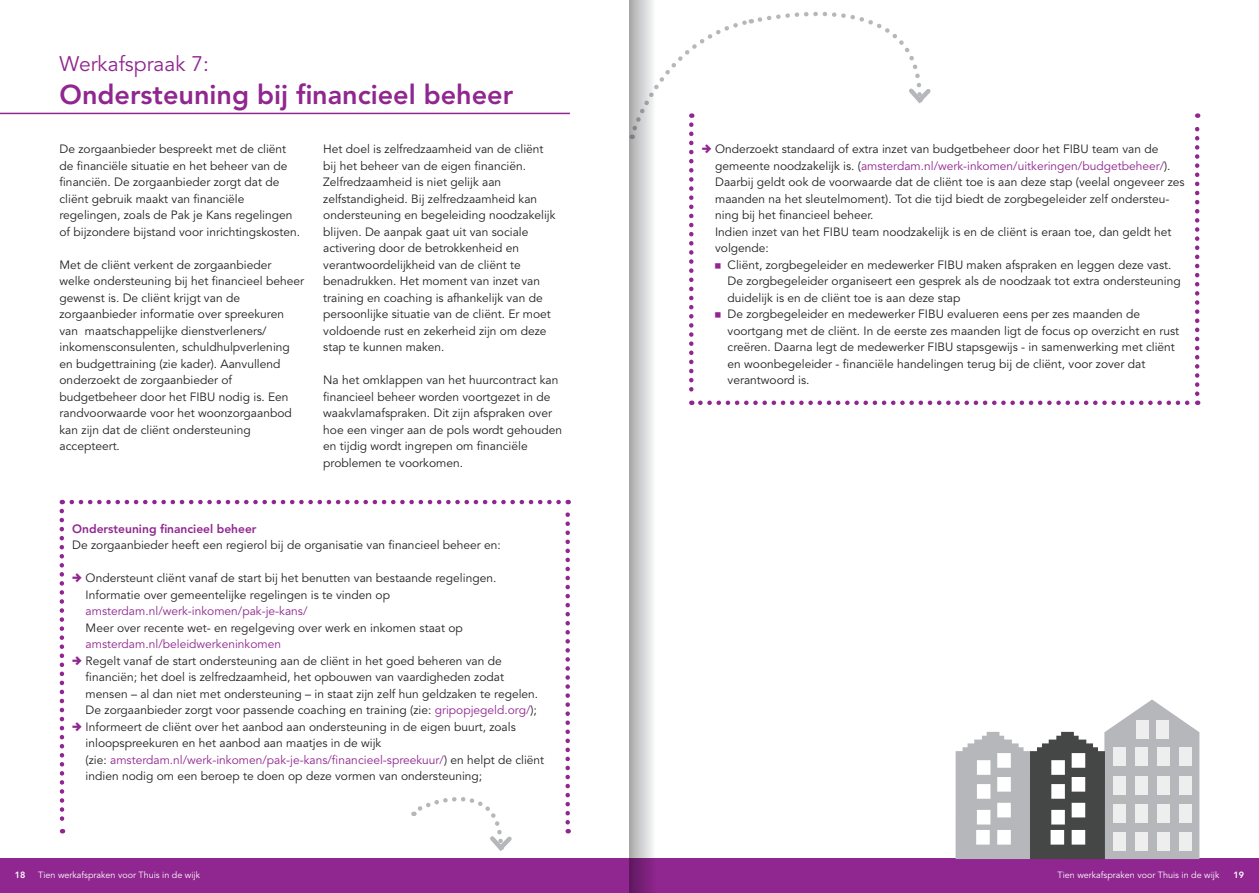
<style>
.page{position:relative;width:1259px;height:893px;background:#fff}
.page>*{position:absolute;margin:0;border:0;box-sizing:border-box;transform-origin:0 0}
.t1{font:800 27px "Avenir";color:#90268f}
.t2{font:21px "Avenir";color:#90268f}
.t3{font:12px/16.5px "Avenir";color:#231f20}
.t4{font:12px "Avenir";color:#90268f}
.t5{font:800 12px "Avenir";color:#90268f}
.t6{font:9px "Avenir";color:#fff}
.t7{font:800 9px "Avenir";color:#fff}
.s1{font-family:"ASD Signfont";color:#90268f}
.s2{color:#90268f}
.s3{color:#231f20}
.s4{font-family:"ASD Formfont";color:#90268f}
</style>
<div class="page">
<div style="left:629px;top:859px;width:630px;height:34px;background:#90268f"></div>
<div style="left:0;top:859px;width:629px;height:34px;background:#90268f"></div>
<svg style="left:413px;top:797px;width:99px;height:54px"></svg>
<hr style="left:0;top:113px;width:570px;height:1px;background:#90268f">
<svg style="left:565px;top:500px;width:5px;height:322px"></svg>
<svg style="left:62px;top:500px;width:496px;height:4px"></svg>
<svg style="left:60px;top:511px;width:4px;height:322px"></svg>
<svg style="left:955px;top:699px;width:244px;height:160px"></svg>
<svg style="left:655px;top:11px;width:544px;height:394px"></svg>
<svg style="left:629px;top:0;width:26px;height:893px"></svg>
<h2 class="t2" style="left:60px;top:51px;width:151px">Werkafspraak 7:</h2>
<h1 class="t1" style="left:60px;top:78px;width:455px">Ondersteuning bij financieel beheer</h1>
<p class="t3" style="left:60px;top:141px;width:242px">De zorgaanbieder bespreekt met de cliënt de financiële situatie en het beheer van de financiën. De zorgaanbieder zorgt dat de cliënt gebruik maakt van financiële regelingen, zoals de Pak je Kans regelingen of bijzondere bijstand voor inrichtingskosten.</p>
<p class="t3" style="left:60px;top:257px;width:246px">Met de cliënt verkent de zorgaanbieder welke ondersteuning bij het financieel beheer gewenst is. De cliënt krijgt van de zorgaanbieder informatie over spreekuren van maatschappelijke dienstverleners/ inkomensconsulenten, schuldhulpverlening en budgettraining (zie kader). Aanvullend onderzoekt de zorgaanbieder of budgetbeheer door het FIBU nodig is. Een randvoorwaarde voor het woonzorgaanbod kan zijn dat de cliënt ondersteuning accepteert.</p>
<p class="t3" style="left:323px;top:141px;width:234px">Het doel is zelfredzaamheid van de cliënt bij het beheer van de eigen financiën.<br>Zelfredzaamheid is niet gelijk aan zelfstandigheid. Bij zelfredzaamheid kan ondersteuning en begeleiding noodzakelijk blijven. De aanpak gaat uit van sociale activering door de betrokkenheid en verantwoordelijkheid van de cliënt te benadrukken. Het moment van inzet van training en coaching is afhankelijk van de persoonlijke situatie van de cliënt. Er moet voldoende rust en zekerheid zijn om deze stap te kunnen maken.</p>
<p class="t3" style="left:323px;top:372px;width:240px">Na het omklappen van het huurcontract kan financieel beheer worden voortgezet in de waakvlamafspraken. Dit zijn afspraken over hoe een vinger aan de pols wordt gehouden en tijdig wordt ingrepen om financiële problemen te voorkomen.</p>
<p class="t5" style="left:72px;top:521px;width:186px">Ondersteuning financieel beheer</p>
<p class="t3" style="left:72px;top:537px;width:430px">De zorgaanbieder heeft een regierol bij de organisatie van financieel beheer en:</p>
<p class="t3" style="left:86px;top:570px;width:412px;text-indent:-13px"><span class="s1">E</span> Ondersteunt cliënt vanaf de start bij het benutten van bestaande regelingen.<br>Informatie over gemeentelijke regelingen is te vinden op</p>
<p class="t4" style="left:86px;top:604px;width:223px">amsterdam.nl/werk-inkomen/pak-je-kans/</p>
<p class="t3" style="left:86px;top:620px;width:379px">Meer over recente wet- en regelgeving over werk en inkomen staat op</p>
<p class="t4" style="left:86px;top:637px;width:197px">amsterdam.nl/beleidwerkeninkomen</p>
<p class="t3" style="left:72px;top:653px;width:431px"><span class="s1">E</span> Regelt vanaf de start ondersteuning aan de cliënt in het goed beheren van de</p>
<p class="t3" style="left:86px;top:669px;width:420px">financiën; het doel is zelfredzaamheid, het opbouwen van vaardigheden zodat</p>
<p class="t3" style="left:86px;top:686px;width:454px">mensen – al dan niet met ondersteuning – in staat zijn zelf hun geldzaken te regelen.</p>
<p class="t3" style="left:86px;top:702px;width:453px">De zorgaanbieder zorgt voor passende coaching en training (zie: <span class="s2">gripopjegeld.org/</span>);</p>
<p class="t3" style="left:72px;top:719px;width:445px"><span class="s1">E</span> Informeert de cliënt over het aanbod aan ondersteuning in de eigen buurt, zoals</p>
<p class="t3" style="left:86px;top:735px;width:297px">inloopspreekuren en het aanbod aan maatjes in de wijk</p>
<p class="t4" style="left:86px;top:753px;width:460px"><span class="s3">(zie:</span> amsterdam.nl/werk-inkomen/pak-je-kans/financieel-spreekuur/<span class="s3">) en helpt de cliënt</span></p>
<p class="t3" style="left:86px;top:768px;width:398px">indien nodig om een beroep te doen op deze vormen van ondersteuning;</p>
<p class="t3" style="left:715px;top:141px;width:471px;text-indent:-13px"><span class="s1">E</span> Onderzoekt standaard of extra inzet van budgetbeheer door het FIBU team van de gemeente noodzakelijk is. (<span class="s2">amsterdam.nl/werk-inkomen/uitkeringen/budgetbeheer/</span>).<br>Daarbij geldt ook de voorwaarde dat de cliënt toe is aan deze stap (veelal ongeveer zes maanden na het sleutelmoment). Tot die tijd biedt de zorgbegeleider zelf ondersteu&shy;ning bij het financieel beheer.<br>Indien inzet van het FIBU team noodzakelijk is en de cliënt is eraan toe, dan geldt het volgende:</p>
<p class="t3" style="left:727px;top:257px;width:455px;text-indent:-12px"><span class="s4">•</span> Cliënt, zorgbegeleider en medewerker FIBU maken afspraken en leggen deze vast.<br>De zorgbegeleider organiseert een gesprek als de noodzaak tot extra ondersteuning duidelijk is en de cliënt toe is aan deze stap</p>
<p class="t3" style="left:727px;top:306px;width:453px;text-indent:-12px"><span class="s4">•</span> De zorgbegeleider en medewerker FIBU evalueren eens per zes maanden de voortgang met de cliënt. In de eerste zes maanden ligt de focus op overzicht en rust creëren. Daarna legt de medewerker FIBU stapsgewijs - in samenwerking met cliënt en woonbegeleider - financiële handelingen terug bij de cliënt, voor zover dat verantwoord is.</p>
<p class="t7" style="left:15px;top:869px;width:12px">18</p>
<p class="t6" style="left:38px;top:869px;width:163px">Tien werkafspraken voor Thuis in de wijk</p>
<p class="t6" style="left:1057px;top:869px;width:163px">Tien werkafspraken voor Thuis in de wijk</p>
<p class="t7" style="left:1233px;top:869px;width:12px">19</p>
</div>
